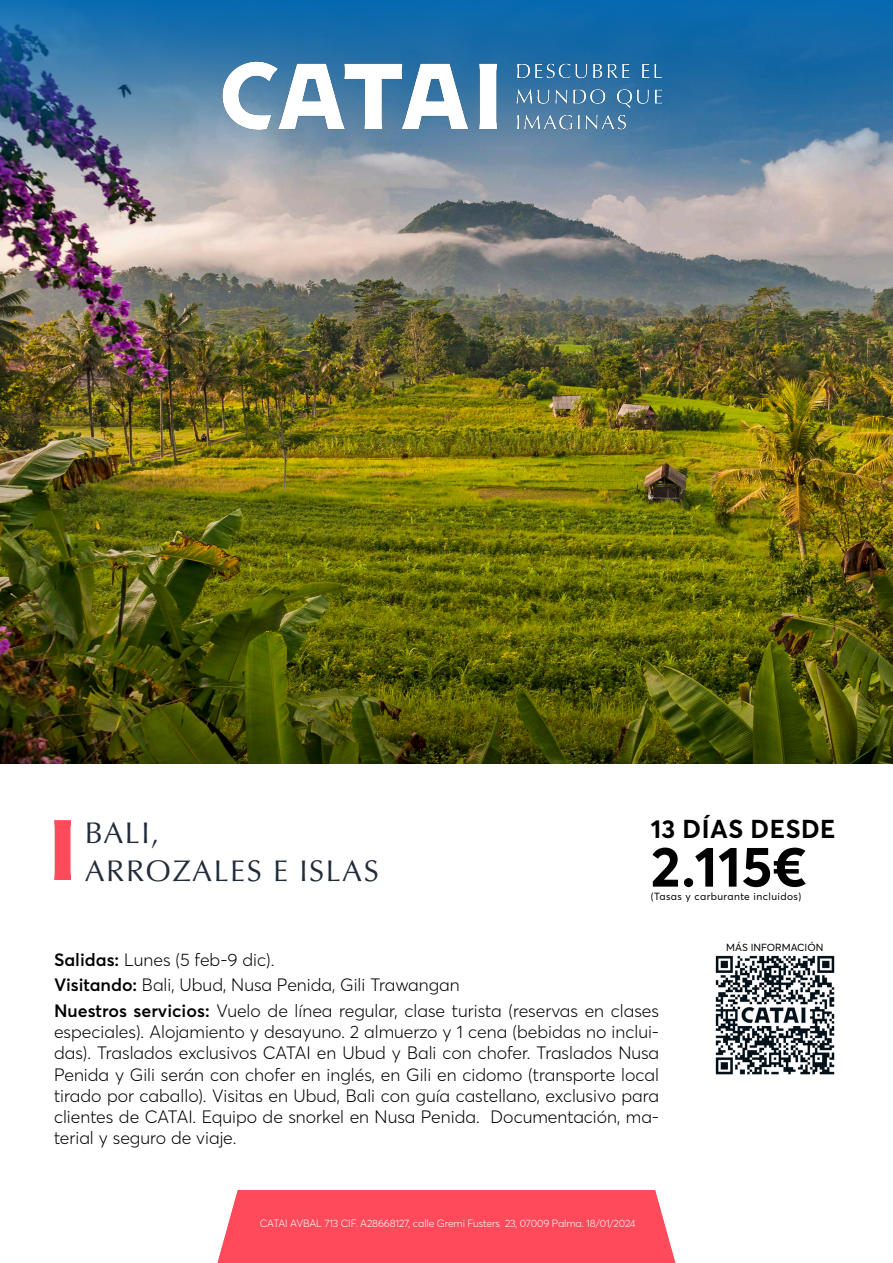
<style>
.page{position:relative;width:893px;height:1263px;background:#fff}
.page>*{position:absolute;margin:0;border:0;box-sizing:border-box;transform-origin:0 0}
.t1{font:700 56.25px "Averta";color:#000}
.t2{font:30px/37.8px "Optima LT Pro";letter-spacing:.05em;color:#222c3a}
.t3{font:700 25.5px "Averta";letter-spacing:.02em;color:#000}
.t4{font:300 17.7px/21.3px "Averta";color:#000;text-align:justify}
.t5{font:300 10.5px "Averta";letter-spacing:-.01em;color:#fff}
.t6{font:10.2px "Averta";letter-spacing:.04em;color:#000}
.t7{font:10.2px "Averta";color:#000}
.s1{font-weight:600}
</style>
<div class="page">
<img style="left:0;top:189px;width:893px;height:574px">
<svg style="left:0;top:0;width:893px;height:189px;background:#487ba6"></svg>
<div style="left:217px;top:1190px;width:459px;height:73px;background:#ff4a5b"></div>
<img style="left:715px;top:955px;width:120px;height:120px">
<img style="left:54px;top:821px;width:16px;height:59px">
<img style="left:214px;top:49px;width:465px;height:92px">
<p class="t2" style="left:85px;top:814px;width:296px">BALI,<br>ARROZALES E ISLAS</p>
<p class="t3" style="left:651px;top:811px;width:186px">13 DÍAS DESDE</p>
<p class="t1" style="left:651px;top:827px;width:158px">2.115€</p>
<p class="t6" style="left:651px;top:889px;width:152px">(Tasas y carburante incluidos)</p>
<p class="t4" style="left:54px;top:948px;width:222px"><span class="s1">Salidas:</span> Lunes (5 feb-9 dic).</p>
<p class="t4" style="left:54px;top:974px;width:407px"><span class="s1">Visitando:</span> Bali, Ubud, Nusa Penida, Gili Trawangan</p>
<p class="t4" style="left:54px;top:999px;width:607px"><span class="s1">Nuestros servicios:</span> Vuelo de línea regular, clase turista (reservas en clases especiales). Alojamiento y desayuno. 2 almuerzo y 1 cena (bebidas no inclui&shy;das). Traslados exclusivos CATAI en Ubud y Bali con chofer. Traslados Nusa Penida y Gili serán con chofer en inglés, en Gili en cidomo (transporte local tirado por caballo). Visitas en Ubud, Bali con guía castellano, exclusivo para clientes de CATAI. Equipo de snorkel en Nusa Penida. Documentación, ma&shy;terial y seguro de viaje.</p>
<p class="t5" style="left:260px;top:1216px;width:377px">CATAI AVBAL 713 CIF. A28668127, calle Gremi Fusters 23, 07009 Palma. 18/01/2024</p>
<p class="t7" style="left:726px;top:940px;width:99px">MÁS INFORMACIÓN</p>
</div>
